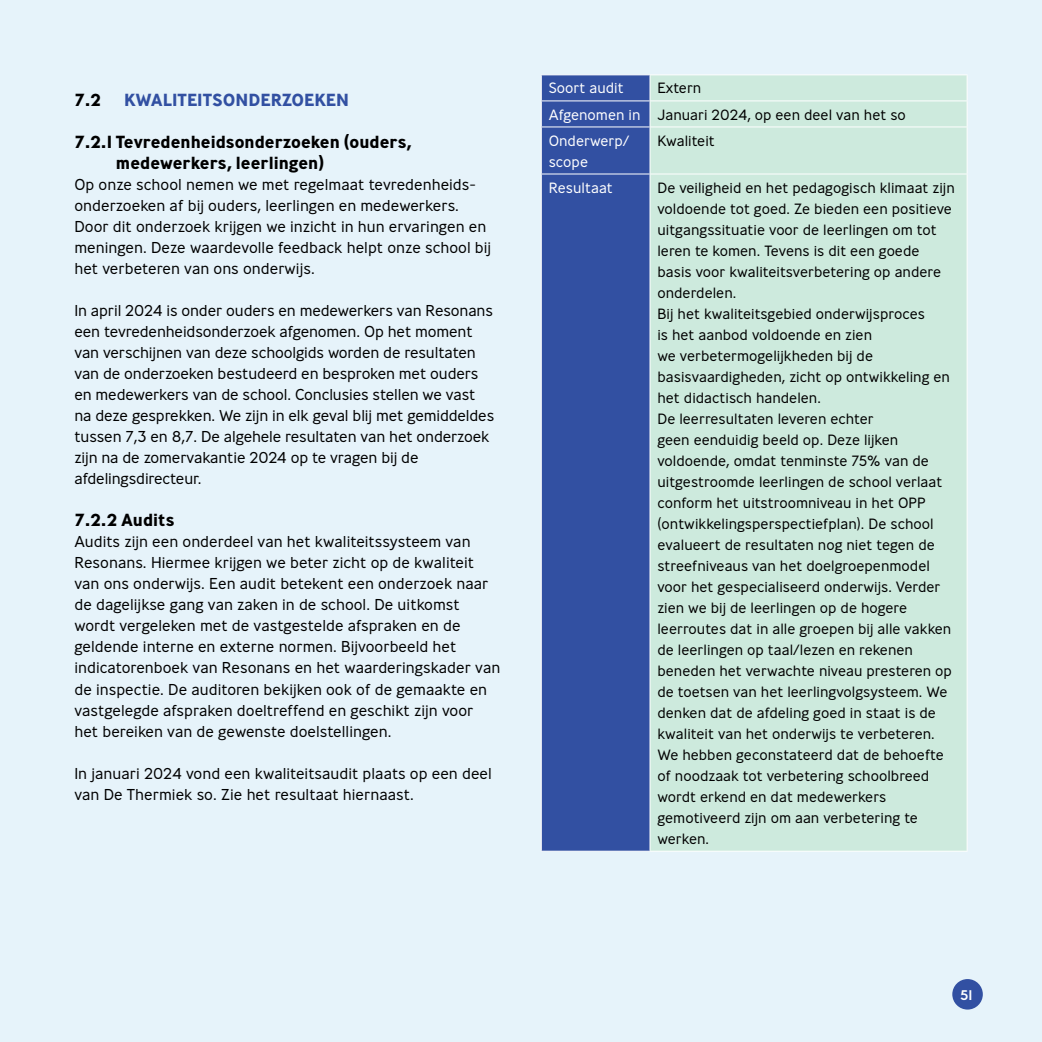
<style>
.page{position:relative;width:1042px;height:1042px;background:#e6f3fa}
.page>*{position:absolute;margin:0;border:0;box-sizing:border-box;transform-origin:0 0}
.tussenkop{font:700 17.5px/21px "Ministry";color:#000}
.t1{font:700 17.5px "Ministry";color:#3250a2}
.plat{font:300 15.75px/21px "Ministry";color:#000}
.tabel{font:300 14.88px/21px "Ministry";color:#000}
.tabel_diap{font:300 14.88px/21px "Ministry";color:#fff}
.t2{font:500 14px "Ministry";color:#fff}
</style>
<div class="page">
<div style="left:542px;top:75px;width:107px;height:776px;background:#3250a2"></div>
<div style="left:650px;top:75px;width:316px;height:776px;background:#cdeadd"></div>
<hr style="left:541px;top:100px;width:109px;height:1px;background:#fff">
<hr style="left:650px;top:100px;width:317px;height:1px;background:#fff">
<hr style="left:541px;top:126px;width:109px;height:1px;background:#fff">
<hr style="left:650px;top:126px;width:317px;height:1px;background:#fff">
<hr style="left:541px;top:174px;width:109px;height:1px;background:#fff">
<hr style="left:650px;top:174px;width:317px;height:1px;background:#fff">
<hr style="left:541px;top:74px;width:109px;height:1px;background:#fff">
<svg style="left:541px;top:75px;width:1px;height:51px"></svg>
<hr style="left:541px;top:127px;width:1px;height:47px;background:#fff">
<hr style="left:541px;top:174px;width:1px;height:677px;background:#fff">
<hr style="left:541px;top:851px;width:109px;height:1px;background:#fff">
<hr style="left:650px;top:74px;width:317px;height:1px;background:#fff">
<svg style="left:649px;top:75px;width:1px;height:51px"></svg>
<svg style="left:966px;top:75px;width:1px;height:51px"></svg>
<hr style="left:649px;top:127px;width:1px;height:47px;background:#fff">
<hr style="left:966px;top:127px;width:1px;height:47px;background:#fff">
<hr style="left:649px;top:174px;width:1px;height:677px;background:#fff">
<hr style="left:966px;top:174px;width:1px;height:677px;background:#fff">
<hr style="left:650px;top:851px;width:317px;height:1px;background:#fff">
<div style="left:952px;top:979px;width:31px;height:30px;background:#3250a2;border-radius:50%"></div>
<p class="tussenkop" style="left:74px;top:89px;width:28px">7.2</p>
<p class="t1" style="left:124px;top:89px;width:226px">KWALITEITSONDERZOEKEN</p>
<p class="tussenkop" style="left:116px;top:131px;width:297px;text-indent:-42px">7.2.1 Tevredenheidsonderzoeken (ouders, medewerkers, leerlingen)</p>
<p class="plat" style="left:74px;top:174px;width:418px">Op onze school nemen we met regelmaat tevredenheids&shy;onderzoeken af bij ouders, leerlingen en medewerkers.<br>Door dit onderzoek krijgen we inzicht in hun ervaringen en meningen. Deze waardevolle feedback helpt onze school bij het verbeteren van ons onderwijs.</p>
<p class="plat" style="left:74px;top:300px;width:421px">In april 2024 is onder ouders en medewerkers van Resonans een tevredenheidsonderzoek afgenomen. Op het moment van verschijnen van deze schoolgids worden de resultaten van de onderzoeken bestudeerd en besproken met ouders en medewerkers van de school. Conclusies stellen we vast na deze gesprekken. We zijn in elk geval blij met gemiddeldes tussen 7,3 en 8,7. De algehele resultaten van het onderzoek zijn na de zomervakantie 2024 op te vragen bij de afdelingsdirecteur.</p>
<p class="tussenkop" style="left:74px;top:509px;width:102px">7.2.2 Audits</p>
<p class="plat" style="left:74px;top:531px;width:427px">Audits zijn een onderdeel van het kwaliteitssysteem van Resonans. Hiermee krijgen we beter zicht op de kwaliteit van ons onderwijs. Een audit betekent een onderzoek naar de dagelijkse gang van zaken in de school. De uitkomst wordt vergeleken met de vastgestelde afspraken en de geldende interne en externe normen. Bijvoorbeeld het indicatorenboek van Resonans en het waarderingskader van de inspectie. De auditoren bekijken ook of de gemaakte en vastgelegde afspraken doeltreffend en geschikt zijn voor het bereiken van de gewenste doelstellingen.</p>
<p class="plat" style="left:74px;top:762px;width:419px">In januari 2024 vond een kwaliteitsaudit plaats op een deel van De Thermiek so. Zie het resultaat hiernaast.</p>
<p class="tabel_diap" style="left:549px;top:78px;width:77px">Soort audit</p>
<p class="tabel" style="left:657px;top:78px;width:45px">Extern</p>
<p class="tabel_diap" style="left:549px;top:104px;width:93px">Afgenomen in</p>
<p class="tabel" style="left:657px;top:104px;width:250px">Januari 2024, op een deel van het so</p>
<p class="tabel_diap" style="left:549px;top:130px;width:82px">Onderwerp/ scope</p>
<p class="tabel" style="left:657px;top:130px;width:59px">Kwaliteit</p>
<p class="tabel_diap" style="left:549px;top:177px;width:66px">Resultaat</p>
<p class="tabel" style="left:657px;top:177px;width:299px">De veiligheid en het pedagogisch klimaat zijn voldoende tot goed. Ze bieden een positieve uitgangssituatie voor de leerlingen om tot leren te komen. Tevens is dit een goede basis voor kwaliteitsverbetering op andere onderdelen.<br>Bij het kwaliteitsgebied onderwijsproces<br>is het aanbod voldoende en zien<br>we verbetermogelijkheden bij de basisvaardigheden, zicht op ontwikkeling en het didactisch handelen.</p>
<p class="tabel" style="left:657px;top:408px;width:296px">De leerresultaten leveren echter<br>geen eenduidig beeld op. Deze lijken voldoende, omdat tenminste 75% van de uitgestroomde leerlingen de school verlaat conform het uitstroomniveau in het OPP (ontwikkelingsperspectiefplan). De school evalueert de resultaten nog niet tegen de streefniveaus van het doelgroepenmodel voor het gespecialiseerd onderwijs. Verder zien we bij de leerlingen op de hogere leerroutes dat in alle groepen bij alle vakken de leerlingen op taal/lezen en rekenen beneden het verwachte niveau presteren op de toetsen van het leerlingvolgsysteem. We denken dat de afdeling goed in staat is de kwaliteit van het onderwijs te verbeteren.</p>
<p class="tabel" style="left:657px;top:744px;width:288px">We hebben geconstateerd dat de behoefte of noodzaak tot verbetering schoolbreed wordt erkend en dat medewerkers gemotiveerd zijn om aan verbetering te werken.</p>
<p class="t2" style="left:960px;top:985px;width:14px">51</p>
</div>
